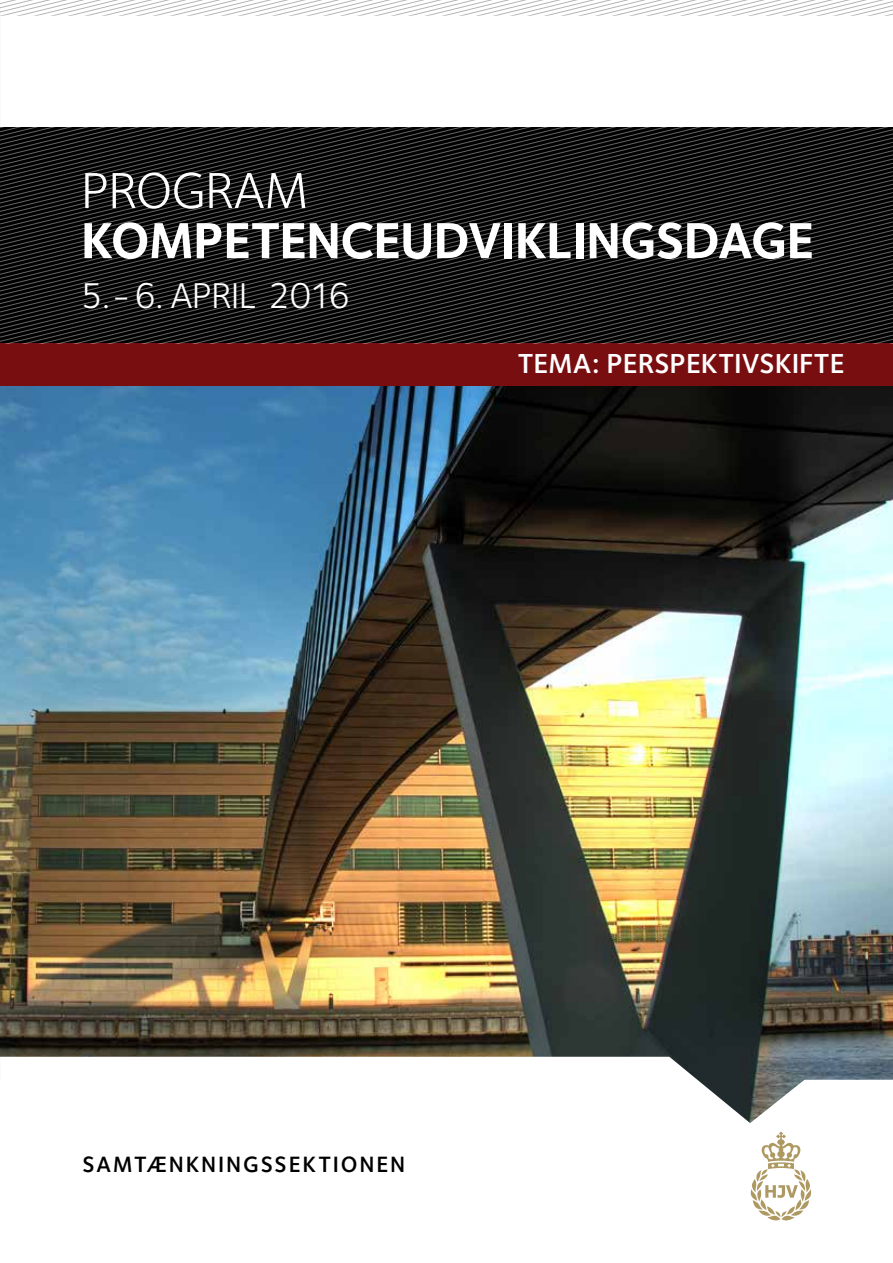
<style>
.page{position:relative;width:893px;height:1263px;background:#fff}
.page>*{position:absolute;margin:0;border:0;box-sizing:border-box;transform-origin:0 0}
.t1{font:700 52.5px "Foundry Sterling";letter-spacing:-.02em;color:#fff}
.t2{font:52.5px "Foundry Sterling";letter-spacing:-.02em;color:#fff}
.t3{font:37.2px "Foundry Sterling";letter-spacing:-.02em;color:#fff}
.t4{font:600 28.5px "Foundry Sterling";color:#fff}
.t5{font:600 22.95px "Foundry Sterling";letter-spacing:.08em;color:#000}
</style>
<div class="page">
<img style="left:0;top:386px;width:893px;height:737px">
<svg style="left:0;top:182px;width:893px;height:204px;background:#671012"></svg>
<svg style="left:54px;top:128px;width:17px;height:215px;background:#181818"></svg>
<svg style="left:71px;top:128px;width:17px;height:215px;background:#181818"></svg>
<svg style="left:88px;top:128px;width:17px;height:215px;background:#181818"></svg>
<svg style="left:105px;top:128px;width:17px;height:215px;background:#181818"></svg>
<svg style="left:122px;top:128px;width:17px;height:215px;background:#181818"></svg>
<svg style="left:139px;top:128px;width:17px;height:215px;background:#181818"></svg>
<svg style="left:156px;top:128px;width:17px;height:215px;background:#181818"></svg>
<svg style="left:173px;top:128px;width:17px;height:215px;background:#181818"></svg>
<svg style="left:190px;top:128px;width:17px;height:215px;background:#181818"></svg>
<svg style="left:207px;top:128px;width:17px;height:215px;background:#181818"></svg>
<svg style="left:224px;top:128px;width:17px;height:215px;background:#181818"></svg>
<svg style="left:241px;top:128px;width:17px;height:215px;background:#181818"></svg>
<svg style="left:258px;top:128px;width:17px;height:215px;background:#181818"></svg>
<svg style="left:275px;top:128px;width:17px;height:215px;background:#181818"></svg>
<svg style="left:292px;top:128px;width:17px;height:215px;background:#181818"></svg>
<svg style="left:309px;top:128px;width:17px;height:215px;background:#181818"></svg>
<svg style="left:326px;top:128px;width:17px;height:215px;background:#181818"></svg>
<svg style="left:343px;top:128px;width:17px;height:215px;background:#181818"></svg>
<svg style="left:360px;top:128px;width:17px;height:215px;background:#181818"></svg>
<svg style="left:377px;top:128px;width:17px;height:215px;background:#181818"></svg>
<svg style="left:394px;top:128px;width:17px;height:215px;background:#181818"></svg>
<svg style="left:411px;top:128px;width:17px;height:215px;background:#181818"></svg>
<svg style="left:428px;top:128px;width:17px;height:215px;background:#181818"></svg>
<svg style="left:445px;top:128px;width:17px;height:215px;background:#181818"></svg>
<svg style="left:462px;top:128px;width:17px;height:215px;background:#181818"></svg>
<svg style="left:479px;top:128px;width:17px;height:215px;background:#181818"></svg>
<svg style="left:496px;top:128px;width:17px;height:215px;background:#181818"></svg>
<svg style="left:513px;top:128px;width:17px;height:215px;background:#181818"></svg>
<svg style="left:530px;top:128px;width:17px;height:215px;background:#181818"></svg>
<svg style="left:547px;top:128px;width:17px;height:215px;background:#181818"></svg>
<svg style="left:564px;top:128px;width:17px;height:215px;background:#181818"></svg>
<svg style="left:581px;top:128px;width:17px;height:215px;background:#181818"></svg>
<svg style="left:598px;top:128px;width:17px;height:215px;background:#181818"></svg>
<svg style="left:615px;top:128px;width:17px;height:215px;background:#181818"></svg>
<svg style="left:632px;top:128px;width:17px;height:215px;background:#181818"></svg>
<svg style="left:649px;top:128px;width:18px;height:215px;background:#181818"></svg>
<svg style="left:667px;top:128px;width:17px;height:215px;background:#181818"></svg>
<svg style="left:684px;top:128px;width:209px;height:215px;background:#181818"></svg>
<svg style="left:0;top:0;width:893px;height:16px"></svg>
<svg style="left:751px;top:1132px;width:60px;height:88px"></svg>
<p class="t2" style="left:81px;top:153px;width:230px">PROGRAM</p>
<p class="t1" style="left:81px;top:204px;width:735px">KOMPETENCEUDVIKLINGSDAGE</p>
<p class="t3" style="left:81px;top:270px;width:271px">5. - 6. APRIL 2016</p>
<p class="t4" style="left:518px;top:344px;width:328px">TEMA: PERSPEKTIVSKIFTE</p>
<p class="t5" style="left:82px;top:1148px;width:324px">SAMTÆNKNINGSSEKTIONEN</p>
</div>
